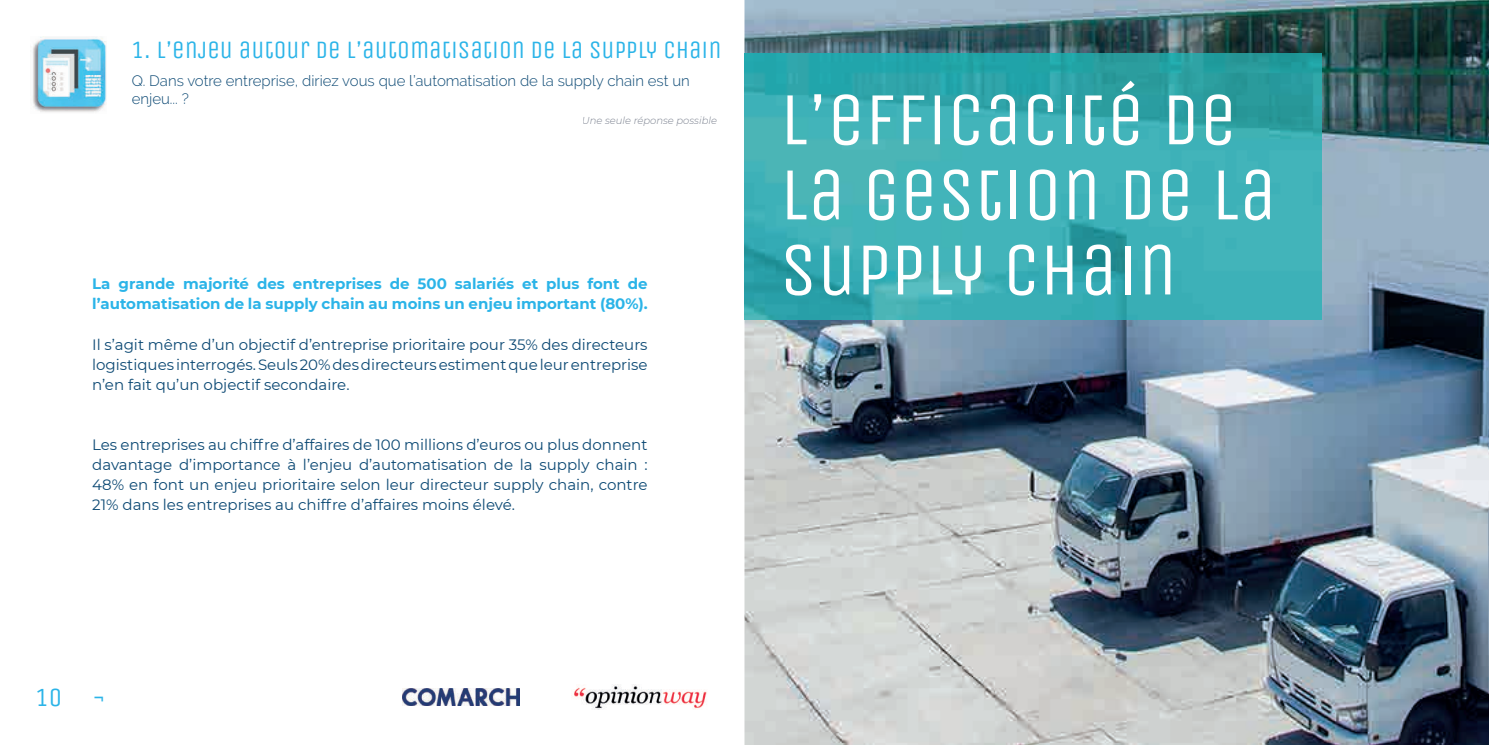
<style>
.page{position:relative;width:1489px;height:745px;background:#fff}
.page>*{position:absolute;margin:0;border:0;box-sizing:border-box;transform-origin:0 0}
.t1{font:75px/75px "Unica One";color:#fff}
.t2{font:26.25px "Unica One";color:#2bb4e8}
.t3{font:25px "Unica One";color:#2bb4e8}
.t4{font:15px/20px "Montserrat";color:#0c4974;text-align:justify}
.t5{font:700 15px/20px "Montserrat";color:#2bb4e8}
.t6{font:300 15px/18px "Raleway";color:#0c4974}
.t7{font:italic 300 10px "Montserrat";color:#7a808e}
</style>
<div class="page">
<img style="left:33px;top:37px;width:74px;height:75px">
<img style="left:744px;top:0;width:744px;height:744px">
<img style="left:744px;top:53px;width:577px;height:266px">
<img style="left:403px;top:688px;width:116px;height:17px">
<img style="left:574px;top:684px;width:133px;height:25px">
<h3 class="t3" style="left:131px;top:35px;width:591px">1. L’ENJEU AUTOUR DE L’AUTOMATISATION DE LA SUPPLY CHAIN</h3>
<p class="t6" style="left:132px;top:72px;width:559px">Q. Dans votre entreprise, diriez vous que l’automatisation de la supply chain est un enjeu... ?</p>
<p class="t7" style="left:582px;top:114px;width:137px">Une seule réponse possible</p>
<p class="t5" style="left:92px;top:273px;width:557px">La grande majorité des entreprises de 500 salariés et plus font de l’automatisation de la supply chain au moins un enjeu important (80%).</p>
<p class="t4" style="left:92px;top:333px;width:557px">Il s’agit même d’un objectif d’entreprise prioritaire pour 35% des directeurs logistiques interrogés. Seuls 20% des directeurs estiment que leur entreprise n’en fait qu’un objectif secondaire.</p>
<p class="t4" style="left:92px;top:433px;width:557px">Les entreprises au chiffre d’affaires de 100 millions d’euros ou plus donnent davantage d’importance à l’enjeu d’automatisation de la supply chain :<br>48% en font un enjeu prioritaire selon leur directeur supply chain, contre 21% dans les entreprises au chiffre d’affaires moins élevé.</p>
<h1 class="t1" style="left:780px;top:82px;width:498px">L’EFFICACITÉ DE<br>LA GESTION DE LA</h1>
<h1 class="t1" style="left:780px;top:232px;width:398px">SUPPLY CHAIN</h1>
<h2 class="t2" style="left:35px;top:681px;width:72px">10 ¬</h2>
</div>
